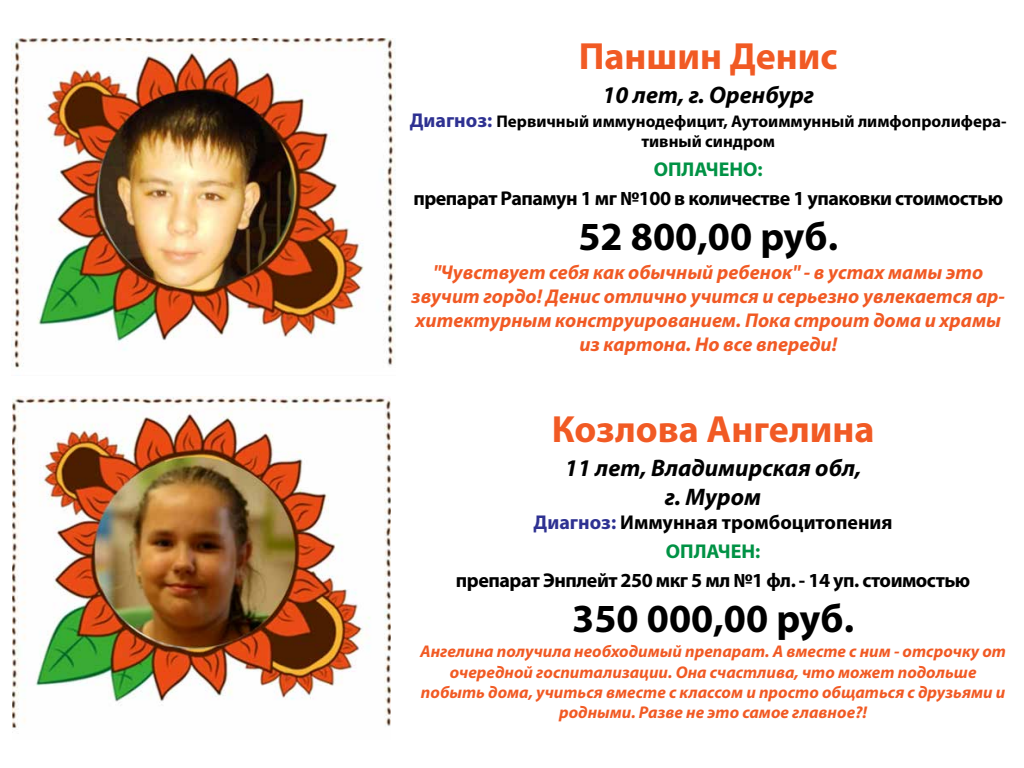
<style>
.page{position:relative;width:1024px;height:768px;background:#fff}
.page>*{position:absolute;margin:0;border:0;box-sizing:border-box;transform-origin:0 0}
.t1{font:700 40px "Myriad Pro";color:#000}
.t2{font:700 38px "Myriad Pro";color:#f15a24}
.t3{font:italic 700 24px/28.8px "Myriad Pro";color:#000;text-align:center}
.t4{font:italic 700 20px/24px "Myriad Pro";color:#f15a24;text-align:center}
.t5{font:700 20px "Myriad Pro";letter-spacing:-.025em;color:#000}
.t6{font:700 20px/29px "Myriad Pro";color:#000;text-align:center}
.t7{font:700 20px "Myriad Pro";color:#009245}
.t8{font:italic 700 17px/20.4px "Myriad Pro";color:#f15a24;text-align:center}
.t9{font:700 17px/20.4px "Myriad Pro";color:#000;text-align:center}
.s1{font-size:20px;color:#2e3192}
.s2{color:#2e3192}
.s3{color:#009245}
</style>
<div class="page">
<img style="left:12px;top:38px;width:383px;height:330px">
<img style="left:12px;top:397px;width:379px;height:336px">
<h2 class="t2" style="left:579px;top:31px;width:260px">Паншин Денис</h2>
<h3 class="t3" style="left:602px;top:80px;width:213px">10 лет, г. Оренбург</h3>
<p class="t9" style="left:410px;top:110px;width:598px"><span class="s1">Диагноз:</span> Первичный иммунодефицит, Аутоиммунный лимфопролифера&shy;тивный синдром</p>
<p class="t7" style="left:654px;top:156px;width:111px">ОПЛАЧЕНО:</p>
<p class="t5" style="left:413px;top:185px;width:591px">препарат Рапамун 1 мг №100 в количестве 1 упаковки стоимостью</p>
<h1 class="t1" style="left:578px;top:211px;width:261px">52 800,00 руб.</h1>
<p class="t4" style="left:412px;top:260px;width:595px">"Чувствует себя как обычный ребенок" - в устах мамы это звучит гордо! Денис отлично учится и серьезно увлекается ар&shy;хитектурным конструированием. Пока строит дома и храмы из картона. Но все впереди!</p>
<h2 class="t2" style="left:552px;top:405px;width:324px">Козлова Ангелина</h2>
<h3 class="t3" style="left:565px;top:453px;width:298px">11 лет, Владимирская обл, г. Муром</h3>
<p class="t6" style="left:534px;top:507px;width:360px"><span class="s2">Диагноз:</span> Иммунная тромбоцитопения<br><span class="s3">ОПЛАЧЕН:</span></p>
<p class="t5" style="left:456px;top:567px;width:516px">препарат Энплейт 250 мкг 5 мл №1 фл. - 14 уп. стоимостью</p>
<h1 class="t1" style="left:572px;top:592px;width:283px">350 000,00 руб.</h1>
<p class="t8" style="left:420px;top:641px;width:587px">Ангелина получила необходимый препарат. А вместе с ним - отсрочку от очередной госпитализации. Она счастлива, что может подольше побыть дома, учиться вместе с классом и просто общаться с друзьями и родными. Разве не это самое главное?!</p>
</div>
